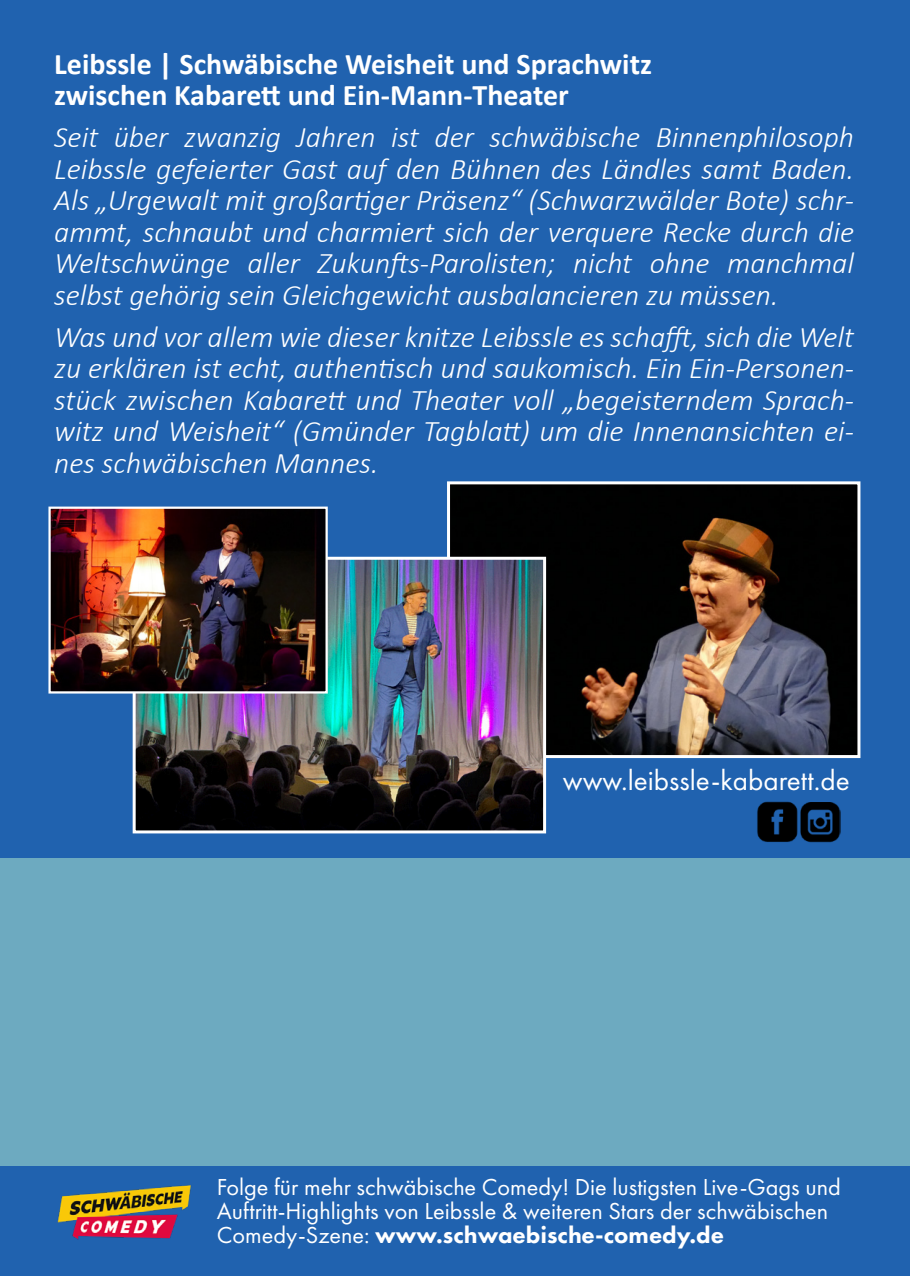
<style>
.page{position:relative;width:910px;height:1276px;background:#2062af}
.page>*{position:absolute;margin:0;border:0;box-sizing:border-box;transform-origin:0 0}
.t1{font:italic 300 30px/31.5px "Calibri";color:#fff;text-align:justify}
.t2{font:700 30px "Calibri";color:#fff}
.t3{font:29.1px "Futura PT";color:#fff}
.t4{font:24px/24px "Futura PT";color:#fff}
.s1{font-weight:800}
</style>
<div class="page">
<img style="left:757px;top:801px;width:84px;height:42px">
<img style="left:451px;top:485px;width:405px;height:269px">
<div style="left:447px;top:481px;width:413px;height:277px;border:3px solid #fff"></div>
<img style="left:57px;top:1184px;width:134px;height:56px">
<img style="left:137px;top:561px;width:405px;height:268px">
<div style="left:133px;top:557px;width:413px;height:276px;border:3px solid #fff"></div>
<img style="left:51px;top:509px;width:274px;height:181px">
<div style="left:48px;top:506px;width:280px;height:187px;border:2px solid #fff"></div>
<div style="left:0;top:858px;width:910px;height:307px;background:#6daac0"></div>
<p class="t2" style="left:54px;top:42px;width:599px">Leibssle | Schwäbische Weisheit und Sprachwitz</p>
<p class="t2" style="left:54px;top:74px;width:516px">zwischen Kabarett und Ein-Mann-Theater</p>
<p class="t1" style="left:54px;top:121px;width:801px">Seit über zwanzig Jahren ist der schwäbische Binnenphilosoph Leibssle gefeierter Gast auf den Bühnen des Ländles samt Baden.<br>Als „Urgewalt mit großartiger Präsenz“ (Schwarzwälder Bote) schr&shy;ammt, schnaubt und charmiert sich der verquere Recke durch die Weltschwünge aller Zukunfts-Parolisten; nicht ohne manchmal selbst gehörig sein Gleichgewicht ausbalancieren zu müssen.</p>
<p class="t1" style="left:54px;top:321px;width:801px">Was und vor allem wie dieser knitze Leibssle es schafft, sich die Welt zu erklären ist echt, authentisch und saukomisch. Ein Ein-Personen&shy;stück zwischen Kabarett und Theater voll „begeisterndem Sprach&shy;witz und Weisheit“ (Gmünder Tagblatt) um die Innenansichten ei&shy;nes schwäbischen Mannes.</p>
<p class="t3" style="left:563px;top:763px;width:288px">www.leibssle-kabarett.de</p>
<p class="t4" style="left:217px;top:1175px;width:626px">Folge für mehr schwäbische Comedy! Die lustigsten Live-Gags und<br>Auftritt-Highlights von Leibssle &amp; weiteren Stars der schwäbischen<br>Comedy-Szene: <span class="s1">www.schwaebische-comedy.de</span></p>
</div>
